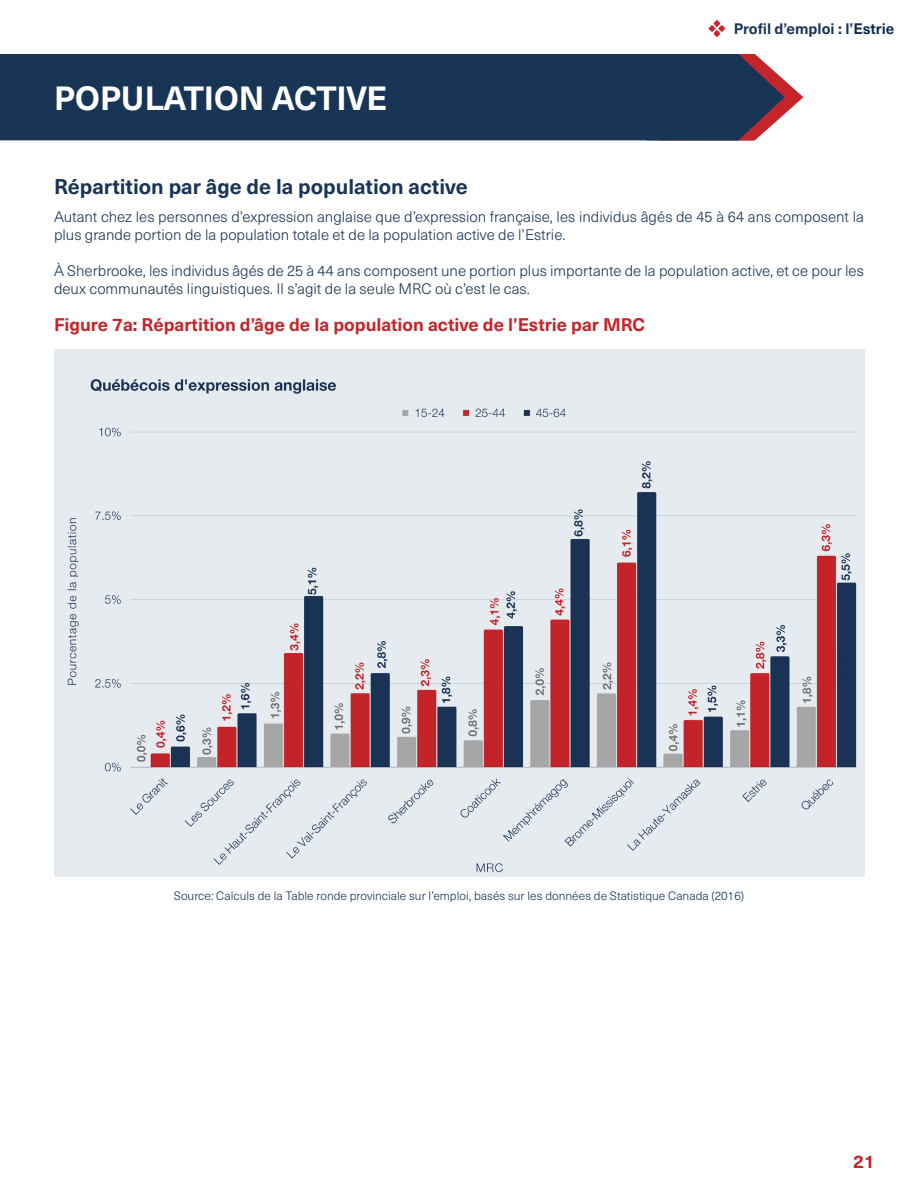
<style>
.page{position:relative;width:918px;height:1188px;background:#fff}
.page>*{position:absolute;margin:0;border:0;box-sizing:border-box;transform-origin:0 0}
.t1{font:700 33px "Neue Haas Unica W1 G";letter-spacing:-.005em;color:#fff}
.t2{font:700 21px "Neue Haas Unica W1 G";color:#193555}
.t3{font:700 18px "Neue Haas Unica W1 G";color:#c4242a}
.t4{font:300 15px/18px "Neue Haas Unica W1 G";color:#193555}
.t5{font:700 15px "Neue Haas Unica W1 G";color:#193555}
.t6{font:300 12px "Neue Haas Unica W1 G";color:#193555}
.s1{color:#122e4f}
</style>
<div class="page">
<div style="left:0;top:54px;width:754px;height:86px;background:#193555"></div>
<svg style="left:600px;top:54px;width:204px;height:87px"></svg>
<svg style="left:708px;top:20px;width:17px;height:17px"></svg>
<img style="left:54px;top:349px;width:811px;height:528px">
<p class="t1" style="left:54px;top:73px;width:335px">POPULATION ACTIVE</p>
<p class="t2" style="left:54px;top:171px;width:415px">Répartition par âge de la population active</p>
<p class="t5" style="left:734px;top:17px;width:162px">Profil d’emploi : l’<span class="s1">Estrie</span></p>
<p class="t4" style="left:54px;top:207px;width:811px">Autant chez les personnes d’expression anglaise que d’expression française, les individus âgés de 45 à 64 ans composent la plus grande portion de la population totale et de la population active de l’Estrie.</p>
<p class="t4" style="left:54px;top:261px;width:812px">À Sherbrooke, les individus âgés de 25 à 44 ans composent une portion plus importante de la population active, et ce pour les deux communautés linguistiques. Il s’agit de la seule MRC où c’est le cas.</p>
<p class="t3" style="left:54px;top:310px;width:593px">Figure 7a: Répartition d’âge de la population active de l’Estrie par MRC</p>
<p class="t6" style="left:174px;top:887px;width:572px">Source: Calculs de la Table ronde provinciale sur l’emploi, basés sur les données de Statistique Canada (2016)</p>
<p class="t3" style="left:853px;top:1148px;width:23px">21</p>
</div>
